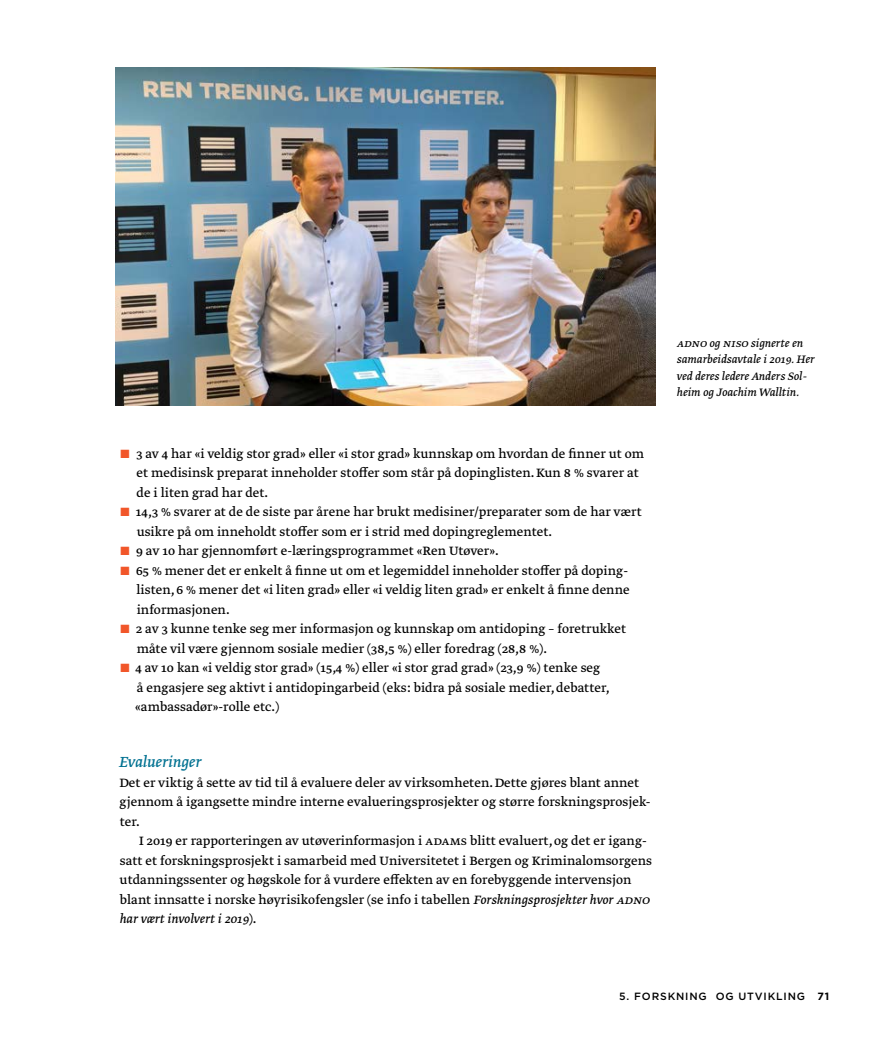
<style>
.page{position:relative;width:893px;height:1042px;background:#fff}
.page>*{position:absolute;margin:0;border:0;box-sizing:border-box;transform-origin:0 0}
.t1{font:italic 17.25px "Greta Text Std";color:#007191}
.t2{font:14.25px/19.5px "Greta Text Std Regular Min";color:#000}
.t3{font:14.25px "Greta Text Std Ita Min";color:#000}
.t4{font:12.75px/16.5px "Greta Text Std Ita Min";color:#000}
.t5{font:500 10.5px "Gotham";letter-spacing:.08em;color:#000}
.s1{color:#f1562a}
.s2{font-family:"Greta Text Std Ita Min"}
.s3{font-family:"Greta Text Std Regular Min"}
.s4{font-weight:700}
</style>
<div class="page">
<img style="left:116px;top:67px;width:540px;height:338px">
<p class="t2" style="left:137px;top:444px;width:509px;text-indent:-16px"><span class="s1">■</span> 3 av 4 har «i veldig stor grad» eller «i stor grad» kunnskap om hvordan de finner ut om et medisinsk preparat inneholder stoffer som står på dopinglisten. Kun 8 % svarer at de i liten grad har det.</p>
<p class="t2" style="left:137px;top:503px;width:507px;text-indent:-16px"><span class="s1">■</span> 14,3 % svarer at de de siste par årene har brukt medisiner/preparater som de har vært usikre på om inneholdt stoffer som er i strid med dopingreglementet.</p>
<p class="t2" style="left:120px;top:542px;width:380px"><span class="s1">■</span> 9 av 10 har gjennomført e-læringsprogrammet «Ren Utøver».</p>
<p class="t2" style="left:137px;top:561px;width:495px;text-indent:-16px"><span class="s1">■</span> 65 % mener det er enkelt å finne ut om et legemiddel inneholder stoffer på doping&shy;listen, 6 % mener det «i liten grad» eller «i veldig liten grad» er enkelt å finne denne informasjonen.</p>
<p class="t2" style="left:137px;top:620px;width:491px;text-indent:-16px"><span class="s1">■</span> 2 av 3 kunne tenke seg mer informasjon og kunnskap om antidoping – foretrukket måte vil være gjennom sosiale medier (38,5 %) eller foredrag (28,8 %).</p>
<p class="t2" style="left:135px;top:659px;width:476px;text-indent:-15px"><span class="s1">■</span> 4 av 10 kan «i veldig stor grad» (15,4 %) eller «i stor grad grad» (23,9 %) tenke seg å engasjere seg aktivt i antidopingarbeid (eks: bidra på sosiale medier, debatter, «ambassadør»-rolle etc.)</p>
<p class="t1" style="left:118px;top:752px;width:84px">Evalueringer</p>
<p class="t2" style="left:119px;top:773px;width:533px">Det er viktig å sette av tid til å evaluere deler av virksomheten. Dette gjøres blant annet gjennom å igangsette mindre interne evalueringsprosjekter og større forskningsprosjek&shy;ter.</p>
<p class="t2" style="left:120px;top:832px;width:534px;text-indent:19px">I 2019 er rapporteringen av utøverinformasjon i ADAMS blitt evaluert, og det er igang&shy;satt et forskningsprosjekt i samarbeid med Universitetet i Bergen og Kriminalomsorgens utdanningssenter og høgskole for å vurdere effekten av en forebyggende intervensjon blant innsatte i norske høyrisikofengsler (se info i tabellen <span class="s2">Forskningsprosjekter hvor ADNO</span></p>
<p class="t3" style="left:120px;top:911px;width:138px">har vært involvert i 2019<span class="s3">).</span></p>
<p class="t4" style="left:677px;top:335px;width:139px">ADNO og NISO signerte en samarbeidsavtale i 2019. Her ved deres ledere Anders Sol&shy;heim og Joachim Walltin.</p>
<p class="t5" style="left:619px;top:989px;width:211px">5. FORSKNING OG UTVIKLING <span class="s4">71</span></p>
</div>
